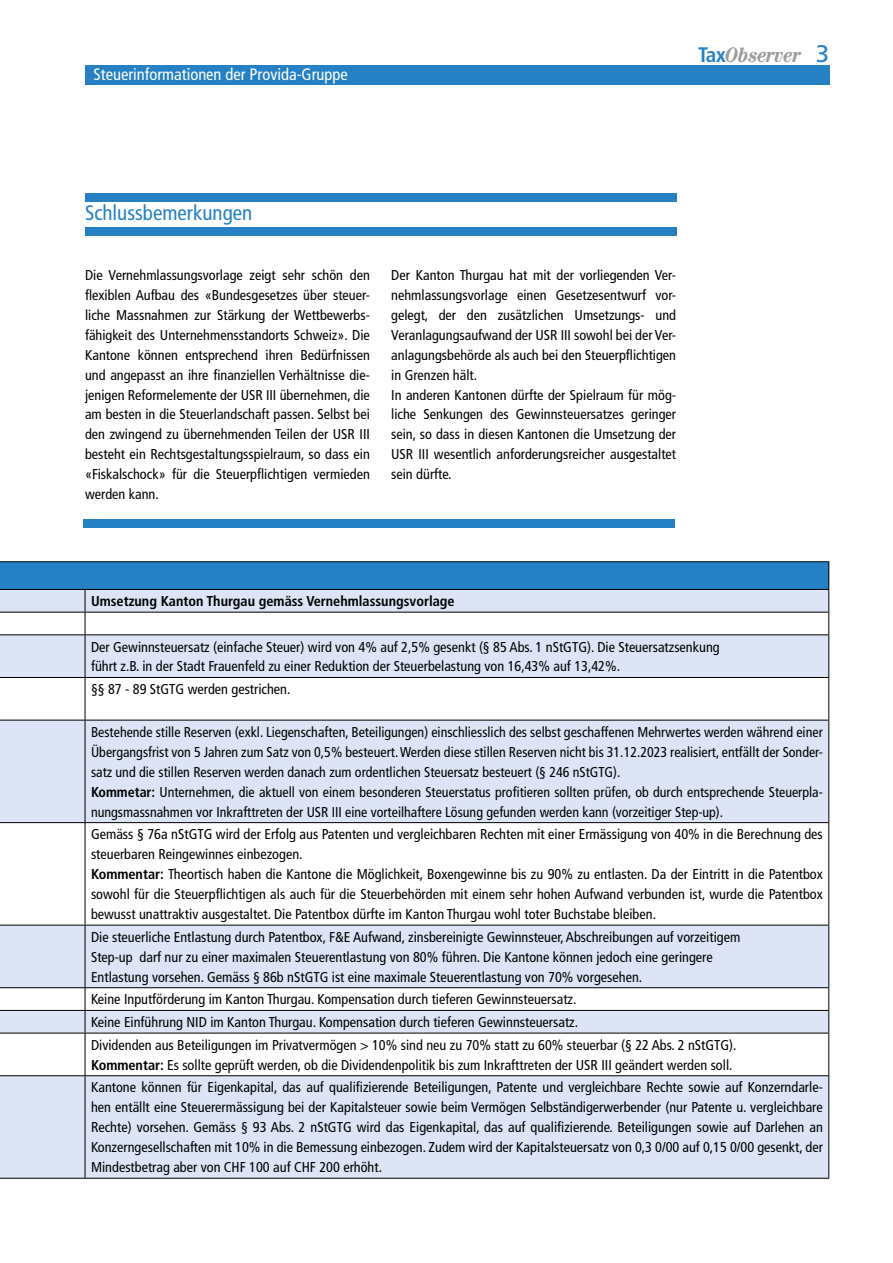
<style>
.page{position:relative;width:893px;height:1263px;background:#fff}
.page>*{position:absolute;margin:0;border:0;box-sizing:border-box;transform-origin:0 0}
.t1{font:24px "Frutiger LT";color:#2581c4}
.t2{font:condensed 21px "Frutiger LT";color:#2581c4}
.t3{font:italic 700 condensed 21px "Century LT";color:#9b9b9a}
.t4{font:condensed 16.5px "Frutiger LT";color:#fff}
.t5{font:condensed 14.25px/20px "Frutiger LT";color:#000}
.t6{font:700 condensed 14.25px "Frutiger LT";color:#000}
.s1{font-family:"Frutiger LT";font-style:normal;color:#2581c4}
.s2{font-weight:700}
</style>
<div class="page">
<div style="left:85px;top:66px;width:744px;height:19px;background:#2581c4"></div>
<div style="left:0;top:562px;width:829px;height:27px;background:#2581c4"></div>
<svg style="left:0;top:590px;width:828px;height:588px;fill:#dce4f5"></svg>
<hr style="left:0;top:561px;width:85px;height:1px;background:#000">
<hr style="left:85px;top:561px;width:744px;height:1px;background:#000">
<hr style="left:0;top:589px;width:85px;height:1px;background:#000">
<hr style="left:85px;top:589px;width:744px;height:1px;background:#000">
<hr style="left:0;top:612px;width:85px;height:1px;background:#000">
<hr style="left:85px;top:612px;width:744px;height:1px;background:#000">
<svg style="left:85px;top:590px;width:1px;height:44px"></svg>
<svg style="left:828px;top:562px;width:1px;height:72px"></svg>
<hr style="left:0;top:634px;width:85px;height:1px;background:#000">
<hr style="left:85px;top:634px;width:744px;height:1px;background:#000">
<hr style="left:85px;top:635px;width:1px;height:42px;background:#000">
<hr style="left:828px;top:635px;width:1px;height:42px;background:#000">
<hr style="left:0;top:677px;width:85px;height:1px;background:#000">
<hr style="left:85px;top:677px;width:744px;height:1px;background:#000">
<hr style="left:85px;top:678px;width:1px;height:42px;background:#000">
<hr style="left:828px;top:678px;width:1px;height:42px;background:#000">
<hr style="left:0;top:720px;width:85px;height:1px;background:#000">
<hr style="left:85px;top:720px;width:744px;height:1px;background:#000">
<hr style="left:85px;top:720px;width:1px;height:102px;background:#000">
<hr style="left:828px;top:720px;width:1px;height:102px;background:#000">
<hr style="left:0;top:822px;width:85px;height:1px;background:#000">
<hr style="left:85px;top:822px;width:744px;height:1px;background:#000">
<hr style="left:85px;top:823px;width:1px;height:102px;background:#000">
<hr style="left:828px;top:823px;width:1px;height:102px;background:#000">
<hr style="left:0;top:925px;width:85px;height:1px;background:#000">
<hr style="left:85px;top:925px;width:744px;height:1px;background:#000">
<hr style="left:85px;top:925px;width:1px;height:62px;background:#000">
<hr style="left:828px;top:925px;width:1px;height:62px;background:#000">
<hr style="left:0;top:987px;width:85px;height:1px;background:#000">
<hr style="left:85px;top:987px;width:744px;height:1px;background:#000">
<hr style="left:0;top:1010px;width:85px;height:1px;background:#000">
<hr style="left:85px;top:1010px;width:744px;height:1px;background:#000">
<svg style="left:85px;top:988px;width:1px;height:45px"></svg>
<svg style="left:828px;top:988px;width:1px;height:45px"></svg>
<hr style="left:0;top:1033px;width:85px;height:1px;background:#000">
<hr style="left:85px;top:1033px;width:744px;height:1px;background:#000">
<hr style="left:85px;top:1033px;width:1px;height:42px;background:#000">
<hr style="left:828px;top:1033px;width:1px;height:42px;background:#000">
<hr style="left:0;top:1075px;width:85px;height:1px;background:#000">
<hr style="left:85px;top:1075px;width:744px;height:1px;background:#000">
<hr style="left:85px;top:1076px;width:1px;height:102px;background:#000">
<hr style="left:828px;top:1076px;width:1px;height:102px;background:#000">
<hr style="left:0;top:1178px;width:85px;height:1px;background:#000">
<hr style="left:85px;top:1178px;width:744px;height:1px;background:#000">
<div style="left:85px;top:193px;width:591px;height:8px;background:#2581c4"></div>
<div style="left:85px;top:227px;width:591px;height:8px;background:#2581c4"></div>
<div style="left:84px;top:519px;width:591px;height:9px;background:#2581c4"></div>
<p class="t4" style="left:94px;top:65px;width:256px">Steuerinformationen der Provida-Gruppe</p>
<h2 class="t3" style="left:698px;top:42px;width:104px"><span class="s1">Tax</span>Observer</h2>
<h1 class="t1" style="left:816px;top:40px;width:15px">3</h1>
<h2 class="t2" style="left:85px;top:201px;width:169px">Schlussbemerkungen</h2>
<p class="t5" style="left:85px;top:265px;width:286px;text-align:justify">Die Vernehmlassungsvorlage zeigt sehr schön den flexiblen Aufbau des «Bundesgesetzes über steuer&shy;liche Massnahmen zur Stärkung der Wettbewerbs&shy;fähigkeit des Unternehmensstandorts Schweiz». Die Kantone können entsprechend ihren Bedürfnissen und angepasst an ihre finanziellen Verhältnisse die&shy;jenigen Reformelemente der USR III übernehmen, die am besten in die Steuerlandschaft passen. Selbst bei den zwingend zu übernehmenden Teilen der USR III besteht ein Rechtsgestaltungsspielraum, so dass ein «Fiskalschock» für die Steuerpflichtigen vermieden werden kann.</p>
<p class="t5" style="left:391px;top:265px;width:286px">Der Kanton Thurgau hat mit der vorliegenden Ver&shy;nehmlassungsvorlage einen Gesetzesentwurf vor&shy;gelegt, der den zusätzlichen Umsetzungs- und Veranlagungsaufwand der USR III sowohl bei der Ver&shy;anlagungsbehörde als auch bei den Steuerpflichtigen in Grenzen hält.<br>In anderen Kantonen dürfte der Spielraum für mög&shy;liche Senkungen des Gewinnsteuersatzes geringer sein, so dass in diesen Kantonen die Umsetzung der USR III wesentlich anforderungsreicher ausgestaltet sein dürfte.</p>
<p class="t6" style="left:91px;top:593px;width:365px">Umsetzung Kanton Thurgau gemäss Vernehmlassungsvorlage</p>
<p class="t5" style="left:91px;top:637px;width:630px">Der Gewinnsteuersatz (einfache Steuer) wird von 4% auf 2,5% gesenkt (§ 85 Abs. 1 nStGTG). Die Steuersatzsenkung führt z.B. in der Stadt Frauenfeld zu einer Reduktion der Steuerbelastung von 16,43% auf 13,42%.</p>
<p class="t5" style="left:91px;top:679px;width:201px">§§ 87 - 89 StGTG werden gestrichen.</p>
<p class="t5" style="left:91px;top:722px;width:733px">Bestehende stille Reserven (exkl. Liegenschaften, Beteiligungen) einschliesslich des selbst geschaffenen Mehrwertes werden während einer Übergangsfrist von 5 Jahren zum Satz von 0,5% besteuert. Werden diese stillen Reserven nicht bis 31.12.2023 realisiert, entfällt der Sonder&shy;satz und die stillen Reserven werden danach zum ordentlichen Steuersatz besteuert (§ 246 nStGTG).<br><span class="s2">Kommetar:</span> Unternehmen, die aktuell von einem besonderen Steuerstatus profitieren sollten prüfen, ob durch entsprechende Steuerpla&shy;nungsmassnahmen vor Inkrafttreten der USR III eine vorteilhaftere Lösung gefunden werden kann (vorzeitiger Step-up).</p>
<p class="t5" style="left:91px;top:824px;width:733px">Gemäss § 76a nStGTG wird der Erfolg aus Patenten und vergleichbaren Rechten mit einer Ermässigung von 40% in die Berechnung des steuerbaren Reingewinnes einbezogen.<br><span class="s2">Kommentar:</span> Theortisch haben die Kantone die Möglichkeit, Boxengewinne bis zu 90% zu entlasten. Da der Eintritt in die Patentbox sowohl für die Steuerpflichtigen als auch für die Steuerbehörden mit einem sehr hohen Aufwand verbunden ist, wurde die Patentbox bewusst unattraktiv ausgestaltet. Die Patentbox dürfte im Kanton Thurgau wohl toter Buchstabe bleiben.</p>
<p class="t5" style="left:91px;top:927px;width:651px">Die steuerliche Entlastung durch Patentbox, F&amp;E Aufwand, zinsbereinigte Gewinnsteuer, Abschreibungen auf vorzeitigem<br>Step-up darf nur zu einer maximalen Steuerentlastung von 80% führen. Die Kantone können jedoch eine geringere<br>Entlastung vorsehen. Gemäss § 86b nStGTG ist eine maximale Steuerentlastung von 70% vorgesehen.</p>
<p class="t5" style="left:91px;top:988px;width:647px;line-height:22.6px">Keine Inputförderung im Kanton Thurgau. Kompensation durch tieferen Gewinnsteuersatz.<br>Keine Einführung NID im Kanton Thurgau. Kompensation durch tieferen Gewinnsteuersatz.<br>Dividenden aus Beteiligungen im Privatvermögen &gt; 10% sind neu zu 70% statt zu 60% steuerbar (§ 22 Abs. 2 nStGTG).</p>
<p class="t5" style="left:91px;top:1053px;width:733px;line-height:22.6px"><span class="s2">Kommentar:</span> Es sollte geprüft werden, ob die Dividendenpolitik bis zum Inkrafttreten der USR III geändert werden soll.<br>Kantone können für Eigenkapital, das auf qualifizierende Beteiligungen, Patente und vergleichbare Rechte sowie auf Konzerndarle-</p>
<p class="t5" style="left:91px;top:1097px;width:733px;text-align:justify">hen entällt eine Steuerermässigung bei der Kapitalsteuer sowie beim Vermögen Selbständigerwerbender (nur Patente u. vergleichbare Rechte) vorsehen. Gemäss § 93 Abs. 2 nStGTG wird das Eigenkapital, das auf qualifizierende. Beteiligungen sowie auf Darlehen an Konzerngesellschaften mit 10% in die Bemessung einbezogen. Zudem wird der Kapitalsteuersatz von 0,3 0/00 auf 0,15 0/00 gesenkt, der Mindestbetrag aber von CHF 100 auf CHF 200 erhöht.</p>
</div>
